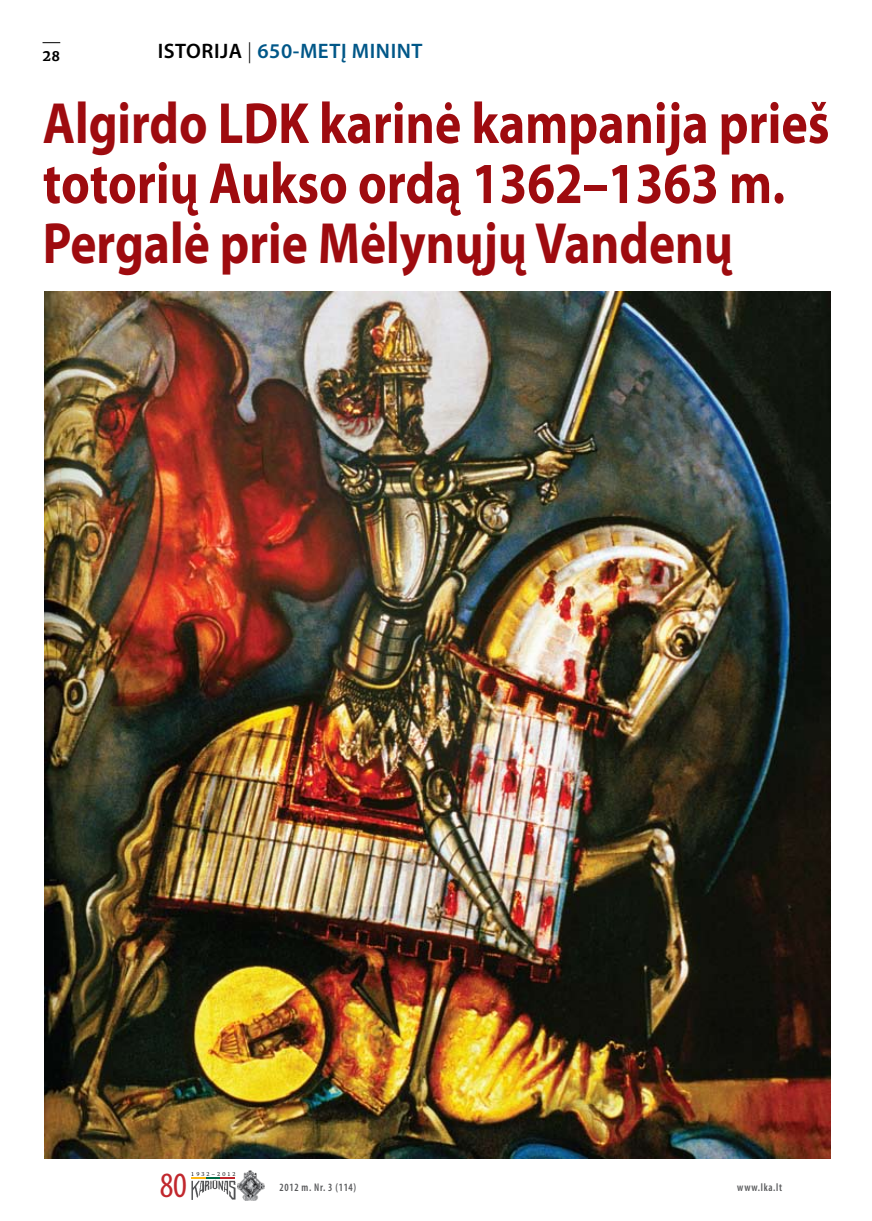
<style>
.page{position:relative;width:872px;height:1221px;background:#fff}
.page>*{position:absolute;margin:0;border:0;box-sizing:border-box;transform-origin:0 0}
.t1{font:700 58.5px/60px "Myriad Pro";color:#9e0b0f;scale:.85 1}
.t2{font:condensed 35.7px "Myriad Pro";color:#c1272d}
.t3{font:600 21px "Myriad Pro";letter-spacing:.025em;color:#005788}
.t4{font:700 14.25px "PF Agora Serif Pro";color:#000}
.t5{font:600 condensed 11.1px "Myriad Pro";letter-spacing:.06em;color:#58595b;scale:.94 1}
.t6{font:6px "Warnock Pro Light Capt";letter-spacing:.33em;color:#000}
.s1{color:#000}
.s2{font-weight:300;color:#000}
</style>
<div class="page">
<svg style="left:43px;top:42px;width:17px;height:1px"></svg>
<img style="left:191px;top:1178px;width:45px;height:22px">
<img style="left:238px;top:1170px;width:26px;height:29px">
<svg style="left:192px;top:1177px;width:43px;height:1px"></svg>
<img style="left:44px;top:291px;width:787px;height:867px">
<p class="t3" style="left:158px;top:38px;width:266px"><span class="s1">ISTORIJA</span> <span class="s2">|</span> 650-METĮ MININT</p>
<p class="t1" style="left:43px;top:91px;width:927px">Algirdo LDK karinė kampanija prieš totorių Aukso ordą 1362–1363 m.<br>Pergalė prie Mėlynųjų Vandenų</p>
<p class="t4" style="left:43px;top:47px;width:19px">28</p>
<p class="t6" style="left:191px;top:1169px;width:46px">1932–2012</p>
<p class="t2" style="left:160px;top:1163px;width:29px">80</p>
<p class="t5" style="left:280px;top:1179px;width:83px">2012 m. Nr. 3 (114)</p>
<p class="t5" style="left:737px;top:1179px;width:49px">www.lka.lt</p>
</div>
